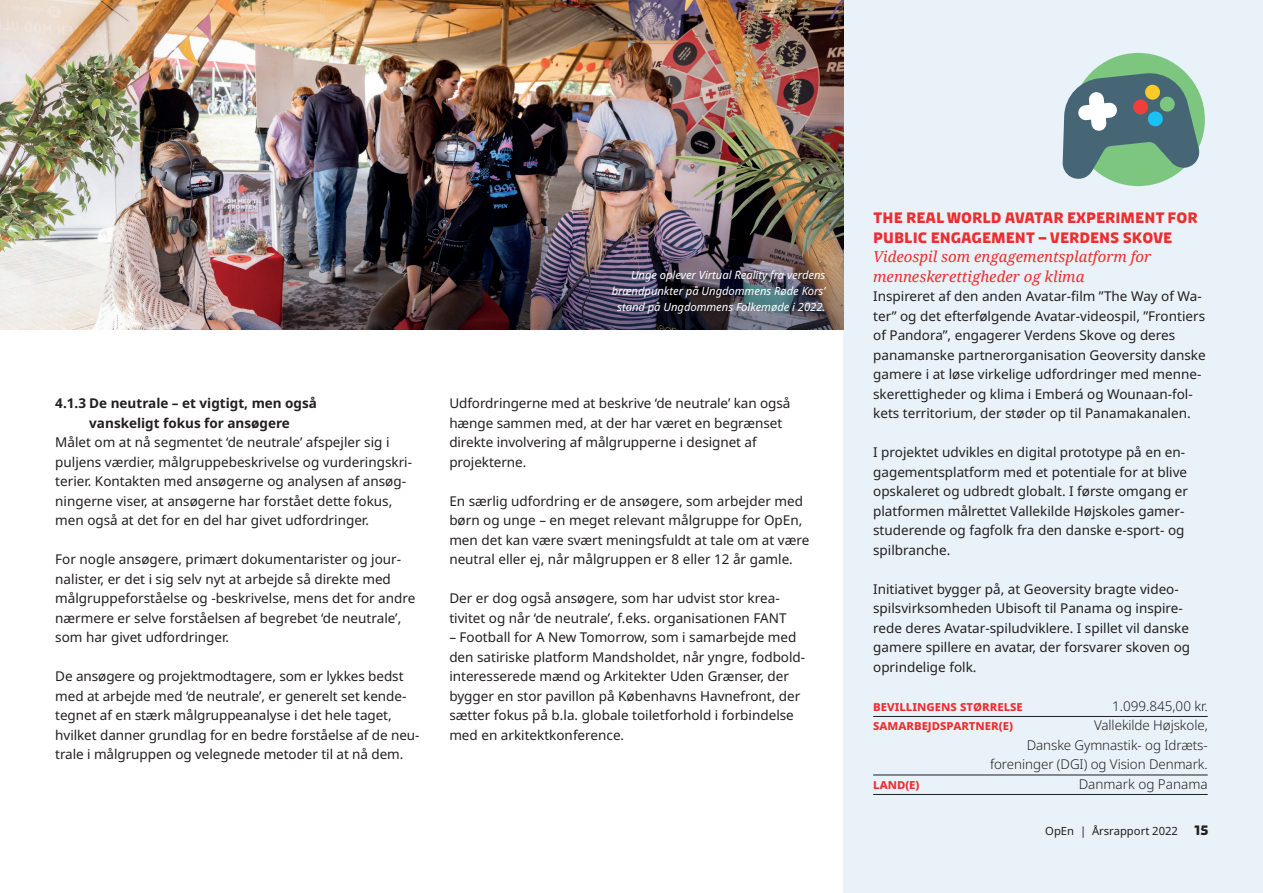
<style>
.page{position:relative;width:1263px;height:893px;background:#fff}
.page>*{position:absolute;margin:0;border:0;box-sizing:border-box;transform-origin:0 0}
.t1{font:700 15px/19.5px "Diplomacy Office";color:#ee2d2e}
.t2{font:italic 15px/19.5px "Noto Serif";color:#ee2d2e}
.t3{font:13.5px/19.5px "Noto Sans";color:#231f20}
.t4{font:300 13.5px/19.5px "Noto Sans";letter-spacing:-.005em;color:#231f20;text-align:right}
.t5{font:700 13.5px/19.5px "Noto Sans";color:#231f20;text-align:center}
.t6{font:700 13.5px "Noto Sans";color:#ee2d2e}
.t7{font:italic 11.25px/16.2px "Noto Sans";letter-spacing:-.005em;color:#fff;text-align:right}
.t8{font:11.25px "Noto Sans";color:#231f20}
.s1{font-family:"Diplomacy Office";font-weight:700;font-size:13.5px}
</style>
<div class="page">
<div style="left:843px;top:0;width:420px;height:893px;background:#e8f2f8"></div>
<hr style="left:873px;top:716px;width:335px;height:1px;background:#231f20">
<hr style="left:873px;top:775px;width:335px;height:1px;background:#231f20">
<hr style="left:873px;top:794px;width:335px;height:1px;background:#231f20">
<div style="left:1072px;top:53px;width:133px;height:133px;background:#7dc680;border-radius:50%"></div>
<svg style="left:1062px;top:71px;width:139px;height:110px"></svg>
<img style="left:0;top:0;width:843px;height:330px">
<img style="left:283px;top:204px;width:560px;height:126px">
<p class="t7" style="left:612px;top:267px;width:215px">Unge oplever Virtual Reality fra verdens brændpunkter på Ungdommens Røde Kors’ stand på Ungdommens Folkemøde i 2022.</p>
<p class="t5" style="left:55px;top:394px;width:263px">4.1.3 De neutrale – et vigtigt, men også vanskeligt fokus for ansøgere</p>
<p class="t3" style="left:55px;top:433px;width:358px">Målet om at nå segmentet ‘de neutrale’ afspejler sig i puljens værdier, målgruppebeskrivelse og vurderingskri&shy;terier. Kontakten med ansøgerne og analysen af ansøg&shy;ningerne viser, at ansøgerne har forstået dette fokus, men også at det for en del har givet udfordringer.</p>
<p class="t3" style="left:55px;top:550px;width:362px">For nogle ansøgere, primært dokumentarister og jour&shy;nalister, er det i sig selv nyt at arbejde så direkte med målgruppeforståelse og -beskrivelse, mens det for andre nærmere er selve forståelsen af begrebet ‘de neutrale’, som har givet udfordringer.</p>
<p class="t3" style="left:55px;top:667px;width:366px">De ansøgere og projektmodtagere, som er lykkes bedst med at arbejde med ‘de neutrale’, er generelt set kende&shy;tegnet af en stærk målgruppeanalyse i det hele taget, hvilket danner grundlag for en bedre forståelse af de neu&shy;trale i målgruppen og velegnede metoder til at nå dem.</p>
<p class="t3" style="left:449px;top:394px;width:343px">Udfordringerne med at beskrive ‘de neutrale’ kan også hænge sammen med, at der har været en begrænset direkte involvering af målgrupperne i designet af projekterne.</p>
<p class="t3" style="left:449px;top:491px;width:361px">En særlig udfordring er de ansøgere, som arbejder med børn og unge – en meget relevant målgruppe for OpEn, men det kan være svært meningsfuldt at tale om at være neutral eller ej, når målgruppen er 8 eller 12 år gamle.</p>
<p class="t3" style="left:449px;top:589px;width:339px">Der er dog også ansøgere, som har udvist stor krea&shy;tivitet og når ‘de neutrale’, f.eks. organisationen FANT</p>
<p class="t3" style="left:449px;top:628px;width:356px">– Football for A New Tomorrow, som i samarbejde med den satiriske platform Mandsholdet, når yngre, fodbold&shy;interesserede mænd og Arkitekter Uden Grænser, der bygger en stor pavillon på Københavns Havnefront, der sætter fokus på b.la. globale toiletforhold i forbindelse med en arkitektkonference.</p>
<p class="t1" style="left:873px;top:208px;width:326px">THE REAL WORLD AVATAR EXPERIMENT FOR<br>PUBLIC ENGAGEMENT – VERDENS SKOVE</p>
<p class="t2" style="left:873px;top:246px;width:279px">Videospil som engagementsplatform for menneskerettigheder og klima</p>
<p class="t3" style="left:873px;top:287px;width:334px">Inspireret af den anden Avatar-film ”The Way of Wa&shy;ter” og det efterfølgende Avatar-videospil, ”Frontiers of Pandora”, engagerer Verdens Skove og deres panamanske partnerorganisation Geoversity danske gamere i at løse virkelige udfordringer med menne&shy;skerettigheder og klima i Emberá og Wounaan-fol&shy;kets territorium, der støder op til Panamakanalen.</p>
<p class="t3" style="left:873px;top:443px;width:316px">I projektet udvikles en digital prototype på en en&shy;gagementsplatform med et potentiale for at blive opskaleret og udbredt globalt. I første omgang er platformen målrettet Vallekilde Højskoles gamer&shy;studerende og fagfolk fra den danske e-sport- og spilbranche.</p>
<p class="t3" style="left:873px;top:579px;width:318px">Initiativet bygger på, at Geoversity bragte video&shy;spilsvirksomheden Ubisoft til Panama og inspire&shy;rede deres Avatar-spiludviklere. I spillet vil danske gamere spillere en avatar, der forsvarer skoven og oprindelige folk.</p>
<p class="t6" style="left:873px;top:698px;width:151px">bevillingens størrelse</p>
<p class="t4" style="left:1112px;top:696px;width:97px">1.099.845,00 kr.</p>
<p class="t6" style="left:873px;top:717px;width:141px">samarbejdspartner(e)</p>
<p class="t4" style="left:990px;top:716px;width:219px">Vallekilde Højskole,<br>Danske Gymnastik- og Idræts&shy;foreninger (DGI) og Vision Denmark.</p>
<p class="t6" style="left:873px;top:776px;width:48px">land(e)</p>
<p class="t4" style="left:1079px;top:774px;width:131px">Danmark og Panama</p>
<p class="t8" style="left:1045px;top:825px;width:165px">OpEn | Årsrapport 2022 <span class="s1">15</span></p>
</div>
